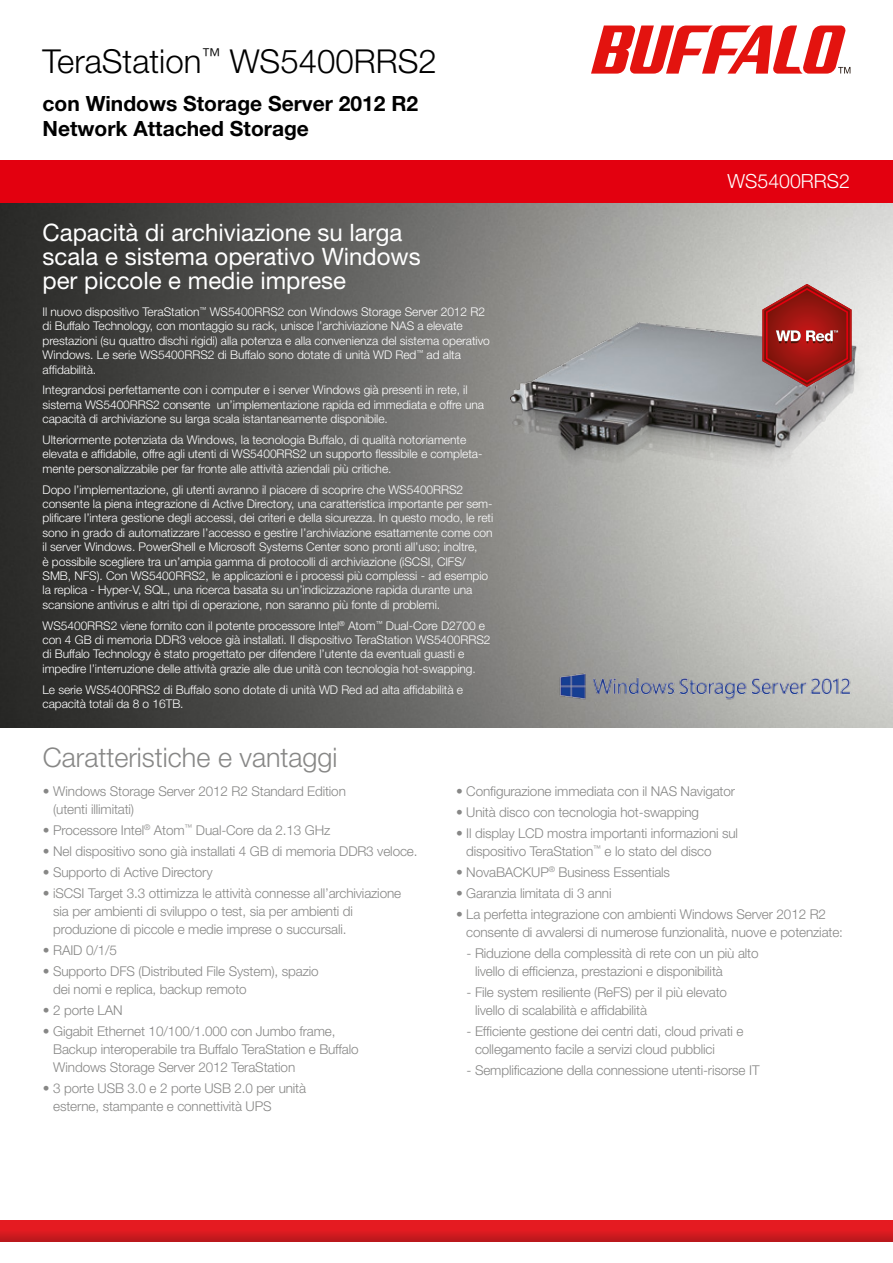
<style>
.page{position:relative;width:893px;height:1263px;background:#fff}
.page>*{position:absolute;margin:0;border:0;box-sizing:border-box;transform-origin:0 0}
.t1{font:300 33px "Helvetica Neue LT Pro";color:#000}
.t2{font:300 27px "Helvetica Neue LT Pro";color:#878786}
.t3{font:24px/24px "Helvetica Neue LT Pro";color:#fff}
.t4{font:700 21px/25.2px "Helvetica Neue LT Pro";color:#000}
.t5{font:300 19.5px "Helvetica Neue LT Pro";color:#fff}
.t6{font:300 13.5px/18px "Helvetica Neue LT Pro";letter-spacing:-.01em;color:#878786}
.t7{font:300 12px/14.4px "Helvetica Neue LT Pro";letter-spacing:-.005em;color:#fff}
</style>
<div class="page">
<img style="left:0;top:202px;width:893px;height:525px">
<img style="left:550px;top:662px;width:310px;height:47px">
<img style="left:510px;top:323px;width:358px;height:148px">
<svg style="left:762px;top:284px;width:89px;height:103px;background:#a64441"></svg>
<div style="left:0;top:160px;width:893px;height:42px;background:#e3000f"></div>
<svg style="left:0;top:1220px;width:893px;height:21px;background:#d81a1f"></svg>
<svg style="left:591px;top:26px;width:259px;height:48px"></svg>
<h1 class="t1" style="left:43px;top:41px;width:396px">TeraStation<sup>™</sup> WS5400RRS2</h1>
<h3 class="t4" style="left:43px;top:90px;width:377px">con Windows Storage Server 2012 R2<br>Network Attached Storage</h3>
<h3 class="t3" style="left:43px;top:220px;width:380px">Capacità di archiviazione su larga scala e sistema operativo Windows per piccole e medie imprese</h3>
<p class="t7" style="left:43px;top:304px;width:449px">Il nuovo dispositivo TeraStation<sup>™</sup> WS5400RRS2 con Windows Storage Server 2012 R2 di Buffalo Technology, con montaggio su rack, unisce l’archiviazione NAS a elevate prestazioni (su quattro dischi rigidi) alla potenza e alla convenienza del sistema operativo Windows. Le serie WS5400RRS2 di Buffalo sono dotate di unità WD Red<sup>™</sup> ad alta affidabilità.</p>
<p class="t7" style="left:43px;top:383px;width:443px">Integrandosi perfettamente con i computer e i server Windows già presenti in rete, il sistema WS5400RRS2 consente un’implementazione rapida ed immediata e offre una capacità di archiviazione su larga scala istantaneamente disponibile.</p>
<p class="t7" style="left:43px;top:432px;width:441px">Ulteriormente potenziata da Windows, la tecnologia Buffalo, di qualità notoriamente elevata e affidabile, offre agli utenti di WS5400RRS2 un supporto flessibile e completa&shy;mente personalizzabile per far fronte alle attività aziendali più critiche.</p>
<p class="t7" style="left:43px;top:482px;width:452px">Dopo l’implementazione, gli utenti avranno il piacere di scoprire che WS5400RRS2 consente la piena integrazione di Active Directory, una caratteristica importante per sem&shy;plificare l’intera gestione degli accessi, dei criteri e della sicurezza. In questo modo, le reti sono in grado di automatizzare l’accesso e gestire l’archiviazione esattamente come con il server Windows. PowerShell e Microsoft Systems Center sono pronti all’uso; inoltre,<br>è possibile scegliere tra un’ampia gamma di protocolli di archiviazione (iSCSI, CIFS/ SMB, NFS). Con WS5400RRS2, le applicazioni e i processi più complessi - ad esempio la replica - Hyper-V, SQL, una ricerca basata su un’indicizzazione rapida durante una scansione antivirus e altri tipi di operazione, non saranno più fonte di problemi.</p>
<p class="t7" style="left:43px;top:618px;width:449px">WS5400RRS2 viene fornito con il potente processore Intel<sup>®</sup> Atom<sup>™</sup> Dual-Core D2700 e con 4 GB di memoria DDR3 veloce già installati. Il dispositivo TeraStation WS5400RRS2 di Buffalo Technology è stato progettato per difendere l’utente da eventuali guasti e impedire l’interruzione delle attività grazie alle due unità con tecnologia hot-swapping.</p>
<p class="t7" style="left:43px;top:682px;width:422px">Le serie WS5400RRS2 di Buffalo sono dotate di unità WD Red ad alta affidabilità e capacità totali da 8 o 16TB.</p>
<h3 class="t5" style="left:727px;top:169px;width:124px">WS5400RRS2</h3>
<h2 class="t2" style="left:43px;top:741px;width:296px">Caratteristiche e vantaggi</h2>
<p class="t6" style="left:53px;top:782px;width:294px;text-indent:-10px">• Windows Storage Server 2012 R2 Standard Edition (utenti illimitati)</p>
<p class="t6" style="left:43px;top:820px;width:289px">• Processore Intel<sup>®</sup> Atom<sup>™</sup> Dual-Core da 2.13 GHz</p>
<p class="t6" style="left:43px;top:841px;width:376px">• Nel dispositivo sono già installati 4 GB di memoria DDR3 veloce.</p>
<p class="t6" style="left:43px;top:862px;width:171px">• Supporto di Active Directory</p>
<p class="t6" style="left:53px;top:883px;width:349px;text-indent:-10px">• iSCSI Target 3.3 ottimizza le attività connesse all’archiviazione sia per ambienti di sviluppo o test, sia per ambienti di produzione di piccole e medie imprese o succursali.</p>
<p class="t6" style="left:43px;top:940px;width:76px">• RAID 0/1/5</p>
<p class="t6" style="left:53px;top:961px;width:267px;text-indent:-10px">• Supporto DFS (Distributed File System), spazio dei nomi e replica, backup remoto</p>
<p class="t6" style="left:43px;top:1000px;width:81px">• 2 porte LAN</p>
<p class="t6" style="left:53px;top:1021px;width:307px;text-indent:-10px">• Gigabit Ethernet 10/100/1.000 con Jumbo frame,<br>Backup interoperabile tra Buffalo TeraStation e Buffalo<br>Windows Storage Server 2012 TeraStation</p>
<p class="t6" style="left:53px;top:1078px;width:254px;text-indent:-10px">• 3 porte USB 3.0 e 2 porte USB 2.0 per unità esterne, stampante e connettività UPS</p>
<p class="t6" style="left:456px;top:781px;width:281px">• Configurazione immediata con il NAS Navigator</p>
<p class="t6" style="left:456px;top:802px;width:244px">• Unità disco con tecnologia hot-swapping</p>
<p class="t6" style="left:466px;top:823px;width:273px;text-indent:-10px">• Il display LCD mostra importanti informazioni sul dispositivo TeraStation<sup>™</sup> e lo stato del disco</p>
<p class="t6" style="left:456px;top:862px;width:216px">• NovaBACKUP<sup>®</sup> Business Essentials</p>
<p class="t6" style="left:456px;top:883px;width:157px">• Garanzia limitata di 3 anni</p>
<p class="t6" style="left:466px;top:904px;width:378px;text-indent:-10px">• La perfetta integrazione con ambienti Windows Server 2012 R2 consente di avvalersi di numerose funzionalità, nuove e potenziate:</p>
<p class="t6" style="left:475px;top:943px;width:285px;text-indent:-8px">- Riduzione della complessità di rete con un più alto livello di efficienza, prestazioni e disponibilità</p>
<p class="t6" style="left:475px;top:982px;width:253px;text-indent:-8px">- File system resiliente (ReFS) per il più elevato livello di scalabilità e affidabilità</p>
<p class="t6" style="left:475px;top:1021px;width:270px;text-indent:-8px">- Efficiente gestione dei centri dati, cloud privati e collegamento facile a servizi cloud pubblici</p>
<p class="t6" style="left:467px;top:1060px;width:294px">- Semplificazione della connessione utenti-risorse IT</p>
</div>
